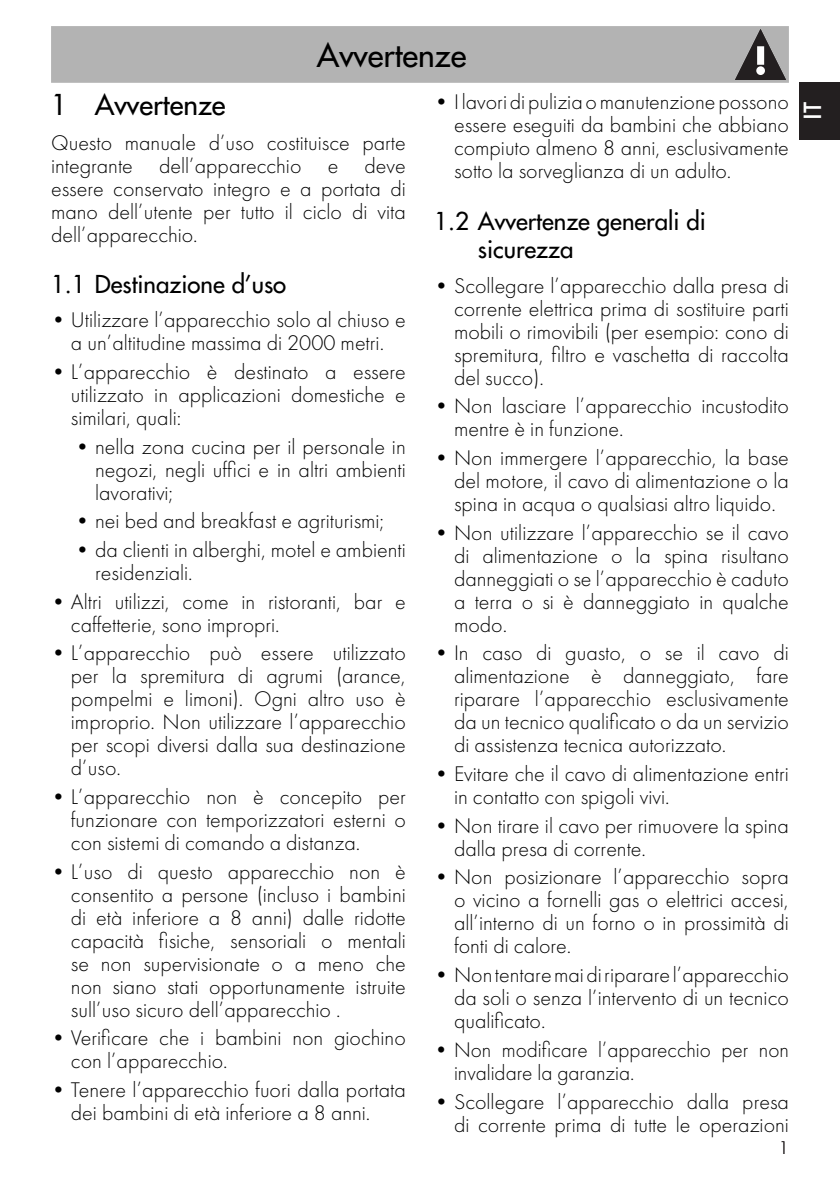
<style>
.page{position:relative;width:840px;height:1191px;background:#fff}
.page>*{position:absolute;margin:0;border:0;box-sizing:border-box;transform-origin:0 0}
.t1{font:32px "Futura";color:#000}
.t2{font:28px "Futura";color:#000}
.t3{font:500 26px "Futura";color:#fff}
.t4{font:24px/28.8px "Futura";color:#000}
.t5{font:300 22px/23px "Futura";color:#000;text-align:justify}
.t6{font:300 19px "Futura";color:#231f20}
</style>
<div class="page">
<div style="left:799px;top:82px;width:40px;height:58px;background:#231f20"></div>
<div style="left:51px;top:26px;width:737px;height:57px;background:#b3b3b3"></div>
<svg style="left:734px;top:29px;width:51px;height:51px;background:#797778"></svg>
<h1 class="t1" style="left:317px;top:34px;width:151px">Avvertenze</h1>
<p class="t2" style="left:51px;top:87px;width:176px">1 Avvertenze</p>
<p class="t5" style="left:51px;top:131px;width:356px">Questo manuale d’uso costituisce parte integrante dell’apparecchio e deve essere conservato integro e a portata di mano dell’utente per tutto il ciclo di vita dell’apparecchio.</p>
<p class="t4" style="left:51px;top:270px;width:236px">1.1 Destinazione d’uso</p>
<p class="t5" style="left:51px;top:309px;width:356px;text-align:center">• Utilizzare l’apparecchio solo al chiuso e a un’altitudine massima di 2000 metri.</p>
<p class="t5" style="left:71px;top:360px;width:336px;text-indent:-20px">• L’apparecchio è destinato a essere utilizzato in applicazioni domestiche e similari, quali:</p>
<p class="t5" style="left:95px;top:435px;width:312px;text-indent:-20px">• nella zona cucina per il personale in negozi, negli uffici e in altri ambienti lavorativi;</p>
<p class="t5" style="left:75px;top:510px;width:311px">• nei bed and breakfast e agriturismi;</p>
<p class="t5" style="left:95px;top:538px;width:312px;text-indent:-20px">• da clienti in alberghi, motel e ambienti residenziali.</p>
<p class="t5" style="left:71px;top:590px;width:336px;text-indent:-20px">• Altri utilizzi, come in ristoranti, bar e caffetterie, sono impropri.</p>
<p class="t5" style="left:71px;top:642px;width:336px;text-indent:-20px">• L’apparecchio può essere utilizzato per la spremitura di agrumi (arance, pompelmi e limoni). Ogni altro uso è improprio. Non utilizzare l’apparecchio per scopi diversi dalla sua destinazione d’uso.</p>
<p class="t5" style="left:71px;top:785px;width:336px;text-indent:-20px">• L’apparecchio non è concepito per funzionare con temporizzatori esterni o con sistemi di comando a distanza.</p>
<p class="t5" style="left:71px;top:860px;width:336px;text-indent:-20px">• L’uso di questo apparecchio non è consentito a persone (incluso i bambini di età inferiore a 8 anni) dalle ridotte capacità fisiche, sensoriali o mentali se non supervisionate o a meno che non siano stati opportunamente istruite sull’uso sicuro dell’apparecchio .</p>
<p class="t5" style="left:71px;top:1026px;width:336px;text-indent:-20px">• Verificare che i bambini non giochino con l’apparecchio.</p>
<p class="t5" style="left:71px;top:1078px;width:336px;text-indent:-20px">• Tenere l’apparecchio fuori dalla portata dei bambini di età inferiore a 8 anni.</p>
<p class="t5" style="left:454px;top:90px;width:336px;text-indent:-20px">• I lavori di pulizia o manutenzione possono essere eseguiti da bambini che abbiano compiuto almeno 8 anni, esclusivamente sotto la sorveglianza di un adulto.</p>
<p class="t4" style="left:477px;top:206px;width:229px;text-indent:-44px">1.2 Avvertenze generali di sicurezza</p>
<p class="t5" style="left:454px;top:274px;width:336px;text-indent:-20px">• Scollegare l’apparecchio dalla presa di corrente elettrica prima di sostituire parti mobili o rimovibili (per esempio: cono di spremitura, filtro e vaschetta di raccolta del succo).</p>
<p class="t5" style="left:454px;top:395px;width:336px;text-indent:-20px">• Non lasciare l’apparecchio incustodito mentre è in funzione.</p>
<p class="t5" style="left:454px;top:446px;width:336px;text-indent:-20px">• Non immergere l’apparecchio, la base del motore, il cavo di alimentazione o la spina in acqua o qualsiasi altro liquido.</p>
<p class="t5" style="left:454px;top:521px;width:336px;text-indent:-20px">• Non utilizzare l’apparecchio se il cavo di alimentazione o la spina risultano danneggiati o se l’apparecchio è caduto a terra o si è danneggiato in qualche modo.</p>
<p class="t5" style="left:454px;top:642px;width:336px;text-indent:-20px">• In caso di guasto, o se il cavo di alimentazione è danneggiato, fare riparare l’apparecchio esclusivamente da un tecnico qualificato o da un servizio di assistenza tecnica autorizzato.</p>
<p class="t5" style="left:454px;top:762px;width:336px;text-indent:-20px">• Evitare che il cavo di alimentazione entri in contatto con spigoli vivi.</p>
<p class="t5" style="left:454px;top:814px;width:336px;text-indent:-20px">• Non tirare il cavo per rimuovere la spina dalla presa di corrente.</p>
<p class="t5" style="left:454px;top:865px;width:336px;text-indent:-20px">• Non posizionare l’apparecchio sopra o vicino a fornelli gas o elettrici accesi, all’interno di un forno o in prossimità di fonti di calore.</p>
<p class="t5" style="left:454px;top:963px;width:336px;text-indent:-20px">• Non tentare mai di riparare l’apparecchio da soli o senza l’intervento di un tecnico qualificato.</p>
<p class="t5" style="left:454px;top:1038px;width:336px;text-indent:-20px">• Non modificare l’apparecchio per non invalidare la garanzia.</p>
<p class="t5" style="left:434px;top:1090px;width:356px;text-align:right">• Scollegare l’apparecchio dalla presa di corrente prima di tutte le operazioni</p>
<p class="t6" style="left:778px;top:1136px;width:12px">1</p>
<p class="t3" style="left:796px;top:120px;width:19px;rotate:-90deg">IT</p>
</div>
